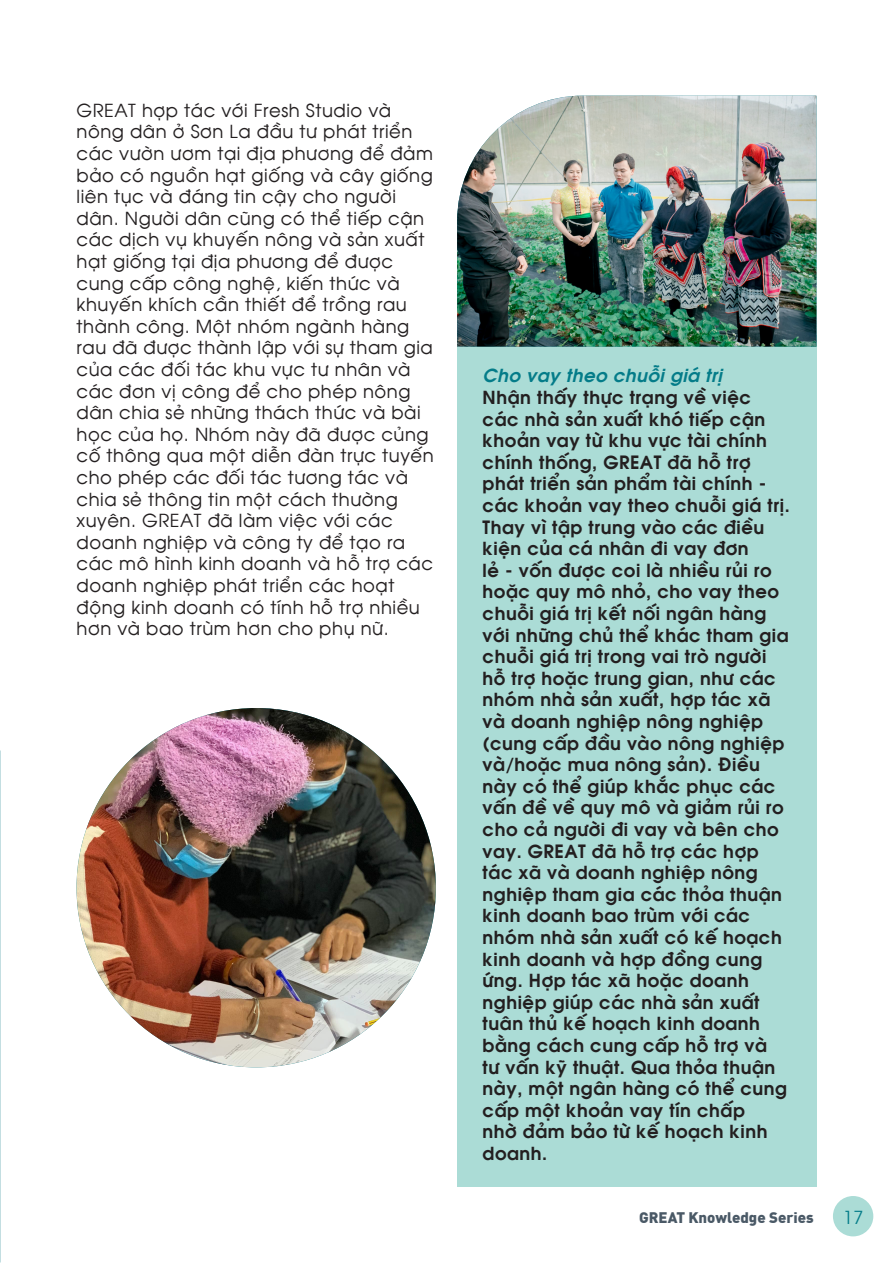
<style>
.page{position:relative;width:893px;height:1263px;background:#fff}
.page>*{position:absolute;margin:0;border:0;box-sizing:border-box;transform-origin:0 0}
.t1{font:18px/21.6px "SVN Avobold";letter-spacing:.03em;color:#231f20}
.t2{font:18px/21.6px "SVN Avo";letter-spacing:.03em;color:#231f20}
.t3{font:18px "SVN Avobolditalic";letter-spacing:.03em;color:#047c89}
.t4{font:18px "SVN Avo";color:#047c89}
.t5{font:900 15px "GMVDIN Pro";color:#4a5966}
</style>
<div class="page">
<div style="left:457px;top:335px;width:359px;height:851px;background:#abdcd6"></div>
<img style="left:457px;top:96px;width:359px;height:251px">
<img style="left:77px;top:708px;width:359px;height:359px;border-radius:180px">
<div style="left:833px;top:1196px;width:40px;height:40px;background:#abdcd6;border-radius:50%"></div>
<p class="t2" style="left:77px;top:98px;width:359px">GREAT hợp tác với Fresh Studio và nông dân ở Sơn La đầu tư phát triển các vườn ươm tại địa phương để đảm bảo có nguồn hạt giống và cây giống liên tục và đáng tin cậy cho người dân. Người dân cũng có thể tiếp cận các dịch vụ khuyến nông và sản xuất hạt giống tại địa phương để được cung cấp công nghệ, kiến thức và khuyến khích cần thiết để trồng rau thành công. Một nhóm ngành hàng rau đã được thành lập với sự tham gia của các đối tác khu vực tư nhân và các đơn vị công để cho phép nông dân chia sẻ những thách thức và bài học của họ. Nhóm này đã được củng cố thông qua một diễn đàn trực tuyến cho phép các đối tác tương tác và chia sẻ thông tin một cách thường xuyên. GREAT đã làm việc với các doanh nghiệp và công ty để tạo ra các mô hình kinh doanh và hỗ trợ các doanh nghiệp phát triển các hoạt động kinh doanh có tính hỗ trợ nhiều hơn và bao trùm hơn cho phụ nữ.</p>
<p class="t3" style="left:483px;top:361px;width:241px">Cho vay theo chuỗi giá trị</p>
<p class="t1" style="left:483px;top:385px;width:309px">Nhận thấy thực trạng về việc các nhà sản xuất khó tiếp cận khoản vay từ khu vực tài chính chính thống, GREAT đã hỗ trợ phát triển sản phẩm tài chính - các khoản vay theo chuỗi giá trị.<br>Thay vì tập trung vào các điều kiện của cá nhân đi vay đơn<br>lẻ - vốn được coi là nhiều rủi ro hoặc quy mô nhỏ, cho vay theo chuỗi giá trị kết nối ngân hàng với những chủ thể khác tham gia chuỗi giá trị trong vai trò người hỗ trợ hoặc trung gian, như các nhóm nhà sản xuất, hợp tác xã và doanh nghiệp nông nghiệp (cung cấp đầu vào nông nghiệp và/hoặc mua nông sản). Điều này có thể giúp khắc phục các vấn đề về quy mô và giảm rủi ro cho cả người đi vay và bên cho vay. GREAT đã hỗ trợ các hợp tác xã và doanh nghiệp nông nghiệp tham gia các thỏa thuận kinh doanh bao trùm với các nhóm nhà sản xuất có kế hoạch kinh doanh và hợp đồng cung ứng. Hợp tác xã hoặc doanh nghiệp giúp các nhà sản xuất tuân thủ kế hoạch kinh doanh bằng cách cung cấp hỗ trợ và<br>tư vấn kỹ thuật. Qua thỏa thuận này, một ngân hàng có thể cung cấp một khoản vay tín chấp<br>nhờ đảm bảo từ kế hoạch kinh doanh.</p>
<p class="t5" style="left:639px;top:1206px;width:176px">GREAT Knowledge Series</p>
<p class="t4" style="left:843px;top:1204px;width:22px">17</p>
</div>
